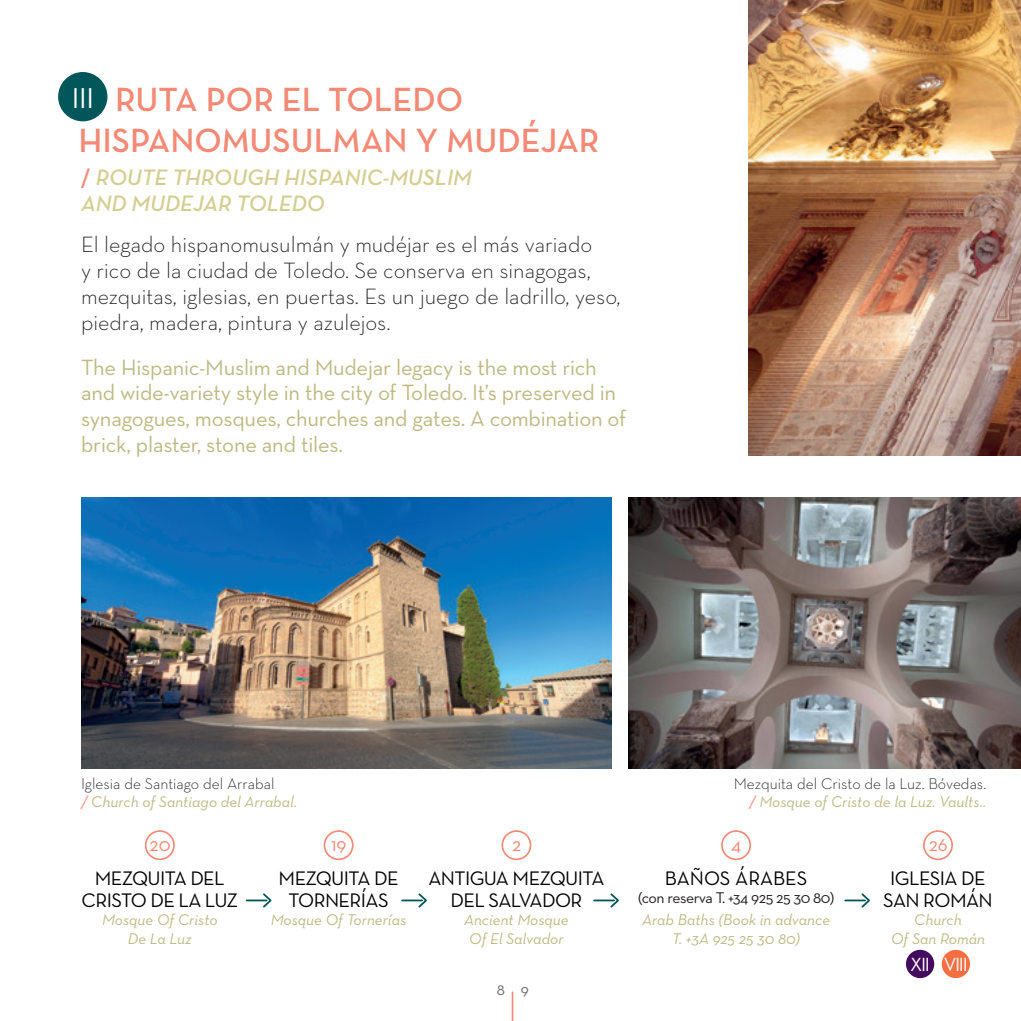
<style>
.page{position:relative;width:1021px;height:1021px;background:#fff}
.page>*{position:absolute;margin:0;border:0;box-sizing:border-box;transform-origin:0 0}
.t1{font:34.2px/40.5px "Neutra Text Demi Alt";color:#f48a75}
.t2{font:29.25px "Neutra Text";color:#fff}
.t3{font:22.72px/26.1px "Neutra Text Demi SC Italic";color:#d5ce92}
.t4{font:22.5px/25.9px "Neutra Text";letter-spacing:-.01em;color:#bfb983}
.t5{font:300 22.5px/25.9px "Neutra Text";color:#231f20}
.t6{font:20.03px/22.9px "Neutra Text";letter-spacing:-.03em;color:#000;text-align:center}
.t7{font:20.03px "Neutra Text";color:#000}
.t8{font:19.35px "Neutra Text";color:#f48a75}
.t9{font:19.35px "Neutra Text";letter-spacing:-.07em;color:#fff}
.t10{font:300 15.75px/18.9px "Neutra Text";color:#231f20;text-align:right}
.t11{font:italic 15.75px/18.9px "Neutra Text";color:#bfb983;text-align:center}
.t12{font:15.75px "Neutra Text";letter-spacing:-.03em;color:#231f20}
.t13{font:15.75px "Neutra Text";color:#6c6d70}
.s1{font-family:"Neutra Text Demi Alt";color:#f48a75}
.s2{font-weight:400;font-style:italic;color:#f48a75}
.s3{font-weight:400;font-style:italic;color:#bfb983}
</style>
<div class="page">
<img style="left:748px;top:0;width:272px;height:455px">
<img style="left:628px;top:497px;width:392px;height:272px">
<img style="left:81px;top:497px;width:530px;height:272px">
<div style="left:58px;top:72px;width:49px;height:49px;background:#005659;border-radius:50%"></div>
<svg style="left:245px;top:893px;width:27px;height:15px"></svg>
<svg style="left:401px;top:893px;width:26px;height:15px"></svg>
<svg style="left:593px;top:893px;width:26px;height:15px"></svg>
<svg style="left:844px;top:893px;width:26px;height:15px"></svg>
<div style="left:145px;top:830px;width:30px;height:30px;border:2px solid #f48a75;border-radius:50%"></div>
<div style="left:323px;top:830px;width:30px;height:30px;border:2px solid #f48a75;border-radius:50%"></div>
<div style="left:501px;top:830px;width:30px;height:30px;border:2px solid #f48a75;border-radius:50%"></div>
<div style="left:721px;top:830px;width:30px;height:30px;border:2px solid #f48a75;border-radius:50%"></div>
<div style="left:923px;top:830px;width:29px;height:30px;border:2px solid #f48a75;border-radius:50%"></div>
<div style="left:941px;top:949px;width:29px;height:29px;background:#f36f42;border-radius:50%"></div>
<div style="left:906px;top:949px;width:28px;height:29px;background:#430a5d;border-radius:50%"></div>
<hr style="left:511px;top:992px;width:2px;height:28px;background:#f48a75">
<h1 class="t1" style="left:78px;top:79px;width:522px;text-indent:37px">RUTA POR EL TOLEDO<br>HISPANOMUSULMAN Y MUDÉJAR</h1>
<h2 class="t2" style="left:72px;top:81px;width:24px">III</h2>
<p class="t3" style="left:81px;top:164px;width:392px"><span class="s1">/</span> ROUTE THROUGH HISPANIC-MUSLIM<br>AND MUDEJAR TOLEDO</p>
<p class="t5" style="left:81px;top:231px;width:541px">El legado hispanomusulmán y mudéjar es el más variado<br>y rico de la ciudad de Toledo. Se conserva en sinagogas, mezquitas, iglesias, en puertas. Es un juego de ladrillo, yeso, piedra, madera, pintura y azulejos.</p>
<p class="t4" style="left:81px;top:353px;width:547px">The Hispanic-Muslim and Mudejar legacy is the most rich and wide-variety style in the city of Toledo. It’s preserved in synagogues, mosques, churches and gates. A combination of brick, plaster, stone and tiles.</p>
<p class="t10" style="left:81px;top:773px;width:218px;text-align:left">Iglesia de Santiago del Arrabal<br><span class="s2">/</span> <span class="s3">Church of Santiago del Arrabal.</span></p>
<p class="t8" style="left:149px;top:832px;width:23px">20</p>
<p class="t8" style="left:331px;top:832px;width:17px">19</p>
<p class="t8" style="left:512px;top:832px;width:11px">2</p>
<p class="t8" style="left:731px;top:832px;width:12px">4</p>
<p class="t8" style="left:928px;top:832px;width:20px">26</p>
<p class="t10" style="left:734px;top:773px;width:254px">Mezquita del Cristo de la Luz. Bóvedas. <span class="s2">/</span> <span class="s3">Mosque of Cristo de la Luz. Vaults..</span></p>
<p class="t6" style="left:81px;top:865px;width:158px">MEZQUITA DEL<br>CRISTO DE LA LUZ</p>
<p class="t6" style="left:278px;top:865px;width:121px">MEZQUITA DE<br>TORNERÍAS</p>
<p class="t6" style="left:428px;top:865px;width:177px">ANTIGUA MEZQUITA<br>DEL SALVADOR</p>
<p class="t7" style="left:664px;top:865px;width:144px">BAÑOS ÁRABES</p>
<p class="t12" style="left:638px;top:887px;width:198px">(con reserva T. +34 925 25 30 80)</p>
<p class="t6" style="left:883px;top:865px;width:111px">IGLESIA DE<br>SAN ROMÁN</p>
<p class="t11" style="left:102px;top:909px;width:117px">Mosque Of Cristo<br>De La Luz</p>
<p class="t11" style="left:271px;top:909px;width:137px">Mosque Of Tornerías</p>
<p class="t11" style="left:464px;top:909px;width:106px">Ancient Mosque<br>Of El Salvador</p>
<p class="t11" style="left:642px;top:909px;width:190px">Arab Baths (Book in advance<br>T. +3A 925 25 30 80)</p>
<p class="t11" style="left:891px;top:909px;width:95px">Church<br>Of San Román</p>
<p class="t13" style="left:497px;top:980px;width:34px">8 9</p>
<p class="t9" style="left:910px;top:952px;width:59px">XII VIII</p>
</div>
